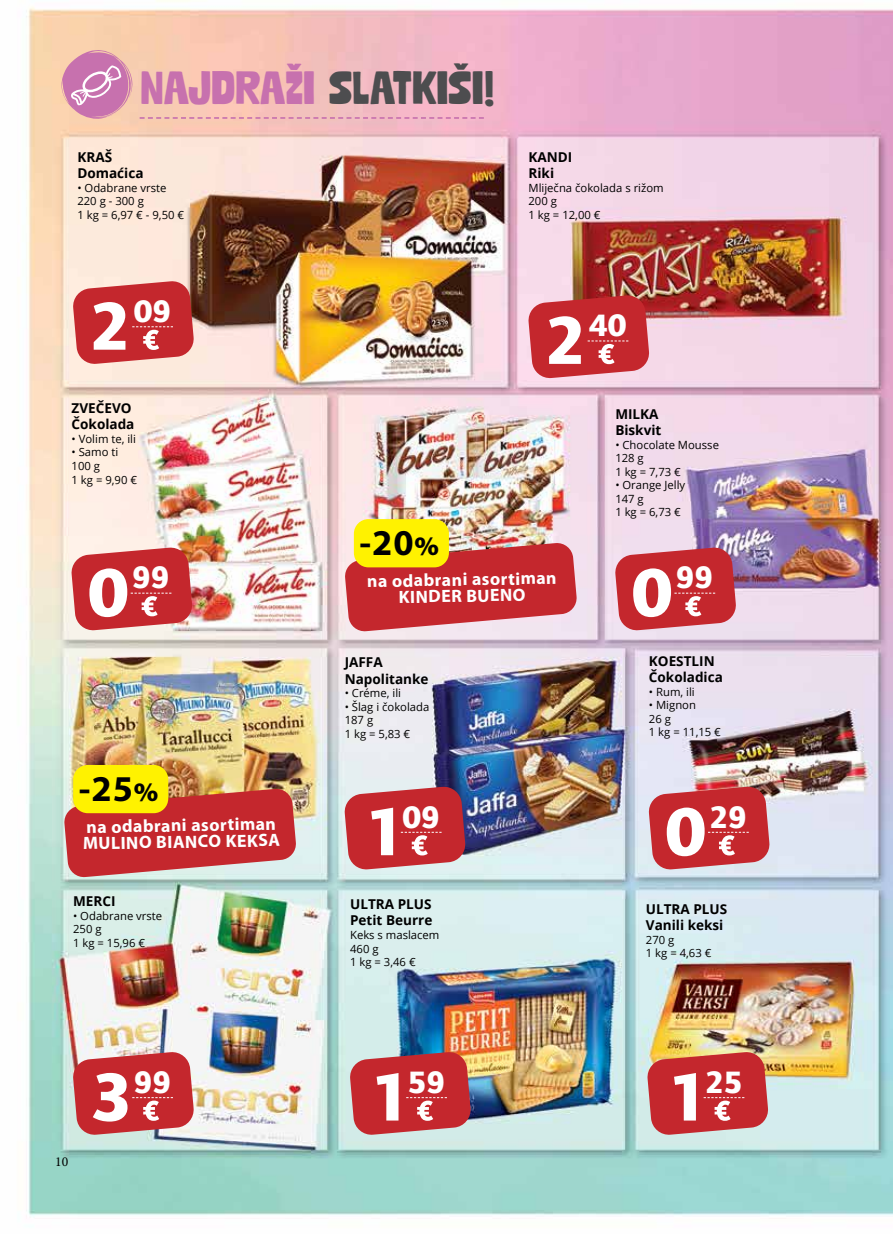
<style>
.page{position:relative;width:893px;height:1234px;background:#fff}
.page>*{position:absolute;margin:0;border:0;box-sizing:border-box;transform-origin:0 0}
.t1{font:700 69.45px "Foundry Journal";color:#fff}
.t2{font:900 44.55px "Mudstone Sans";color:#4d4d4f}
.t3{font:700 36.45px "Myriad Pro";color:#000}
.t4{font:700 31.95px "Foundry Journal";color:#fff}
.t5{font:700 17.85px/16.4px "Myriad Pro";color:#fff;text-align:center}
.t6{font:13.65px "Minion Pro";color:#000}
.t7{font:700 13.5px/16.2px "Open Sans";color:#000}
.t8{font:11.25px/13.5px "Open Sans";color:#000}
.s1{color:#c771ae}
.s2{font-weight:900;font-size:26.7px}
.s3{font-size:69.45px}
</style>
<div class="page">
<img style="left:26px;top:0;width:867px;height:1217px">
<svg style="left:140px;top:117px;width:344px;height:2px"></svg>
<svg style="left:61px;top:49px;width:72px;height:71px;background:#da99b4"></svg>
<svg style="left:72px;top:1051px;width:122px;height:84px;background:#c9494d"></svg>
<svg style="left:71px;top:546px;width:122px;height:85px;background:#cd4a4d"></svg>
<svg style="left:614px;top:546px;width:123px;height:85px;background:#ca4951"></svg>
<svg style="left:528px;top:294px;width:122px;height:85px;background:#ca444a"></svg>
<svg style="left:72px;top:280px;width:122px;height:84px;background:#cc484b"></svg>
<svg style="left:344px;top:785px;width:122px;height:85px;background:#c5484f"></svg>
<svg style="left:647px;top:1051px;width:122px;height:84px;background:#c94947"></svg>
<svg style="left:349px;top:1051px;width:122px;height:84px;background:#c4474b"></svg>
<svg style="left:344px;top:542px;width:233px;height:90px;background:#cb494e"></svg>
<div style="left:354px;top:519px;width:95px;height:48px;background:#fff200;border-radius:15px"></div>
<svg style="left:648px;top:785px;width:122px;height:85px;background:#c8474d"></svg>
<svg style="left:64px;top:788px;width:233px;height:89px;background:#c84849"></svg>
<div style="left:73px;top:764px;width:95px;height:49px;background:#fff200;border-radius:15px"></div>
<h2 class="t2" style="left:140px;top:59px;width:355px"><span class="s1">NAJDRAŽI</span> SLATKIŠI!</h2>
<p class="t7" style="left:77px;top:149px;width:68px">KRAŠ<br>Domaćica</p>
<p class="t8" style="left:77px;top:181px;width:108px">• Odabrane vrste<br>220 g - 300 g<br>1 kg = 6,97 € - 9,50 €</p>
<h1 class="t1" style="left:90px;top:285px;width:42px">2</h1>
<h3 class="t4" style="left:134px;top:292px;width:39px">09</h3>
<p class="t7" style="left:72px;top:399px;width:64px">ZVEČEVO<br>Čokolada</p>
<p class="t8" style="left:72px;top:431px;width:66px">• Volim te, ili</p>
<p class="t8" style="left:72px;top:445px;width:67px">• Samo ti<br>100 g<br>1 kg = 9,90 €</p>
<p class="t7" style="left:528px;top:149px;width:45px">KANDI<br>Riki</p>
<p class="t8" style="left:528px;top:181px;width:137px">Mliječna čokolada s rižom<br>200 g<br>1 kg = 12,00 €</p>
<h1 class="t1" style="left:545px;top:299px;width:42px">2</h1>
<h3 class="t4" style="left:589px;top:306px;width:39px">40</h3>
<p class="t7" style="left:615px;top:405px;width:48px">MILKA<br>Biskvit</p>
<p class="t8" style="left:615px;top:437px;width:105px">• Chocolate Mousse<br>128 g<br>1 kg = 7,73 €</p>
<p class="t8" style="left:615px;top:478px;width:71px">• Orange Jelly<br>147 g<br>1 kg = 6,73 €</p>
<h3 class="t3" style="left:360px;top:519px;width:81px">-20<span class="s2">%</span></h3>
<h3 class="t5" style="left:367px;top:572px;width:191px;rotate:-1deg">na odabrani asortiman<br>KINDER BUENO</h3>
<h3 class="t4" style="left:88px;top:558px;width:83px"><span class="s3">0</span>99</h3>
<h3 class="t4" style="left:632px;top:558px;width:83px"><span class="s3">0</span>99</h3>
<h3 class="t3" style="left:79px;top:764px;width:81px">-25<span class="s2">%</span></h3>
<h3 class="t5" style="left:83px;top:818px;width:199px;text-align:left;rotate:-1deg">na odabrani asortiman<br>MULINO BIANCO KEKSA</h3>
<p class="t7" style="left:73px;top:892px;width:44px">MERCI</p>
<p class="t8" style="left:73px;top:908px;width:91px">• Odabrane vrste<br>250 g<br>1 kg = 15,96 €</p>
<p class="t6" style="left:55px;top:1151px;width:15px">10</p>
<h3 class="t4" style="left:91px;top:1062px;width:82px"><span class="s3">3</span>99</h3>
<p class="t7" style="left:345px;top:654px;width:85px">JAFFA<br>Napolitanke</p>
<p class="t8" style="left:345px;top:686px;width:58px">• Créme, ili</p>
<p class="t8" style="left:345px;top:699px;width:86px">• Šlag i čokolada<br>187 g<br>1 kg = 5,83 €</p>
<h3 class="t4" style="left:366px;top:797px;width:76px"><span class="s3">1</span>09</h3>
<p class="t7" style="left:350px;top:895px;width:84px">ULTRA PLUS<br>Petit Beurre</p>
<p class="t8" style="left:350px;top:927px;width:91px">Keks s maslacem<br>460 g<br>1 kg = 3,46 €</p>
<h3 class="t4" style="left:371px;top:1062px;width:76px"><span class="s3">1</span>59</h3>
<p class="t7" style="left:649px;top:652px;width:75px">KOESTLIN<br>Čokoladica</p>
<p class="t8" style="left:649px;top:684px;width:47px">• Rum, ili</p>
<p class="t8" style="left:649px;top:697px;width:74px">• Mignon<br>26 g<br>1 kg = 11,15 €</p>
<h3 class="t4" style="left:665px;top:797px;width:83px"><span class="s3">0</span>29</h3>
<p class="t7" style="left:646px;top:900px;width:83px">ULTRA PLUS<br>Vanili keksi</p>
<p class="t8" style="left:646px;top:932px;width:67px">270 g<br>1 kg = 4,63 €</p>
<h3 class="t4" style="left:668px;top:1062px;width:76px"><span class="s3">1</span>25</h3>
</div>
